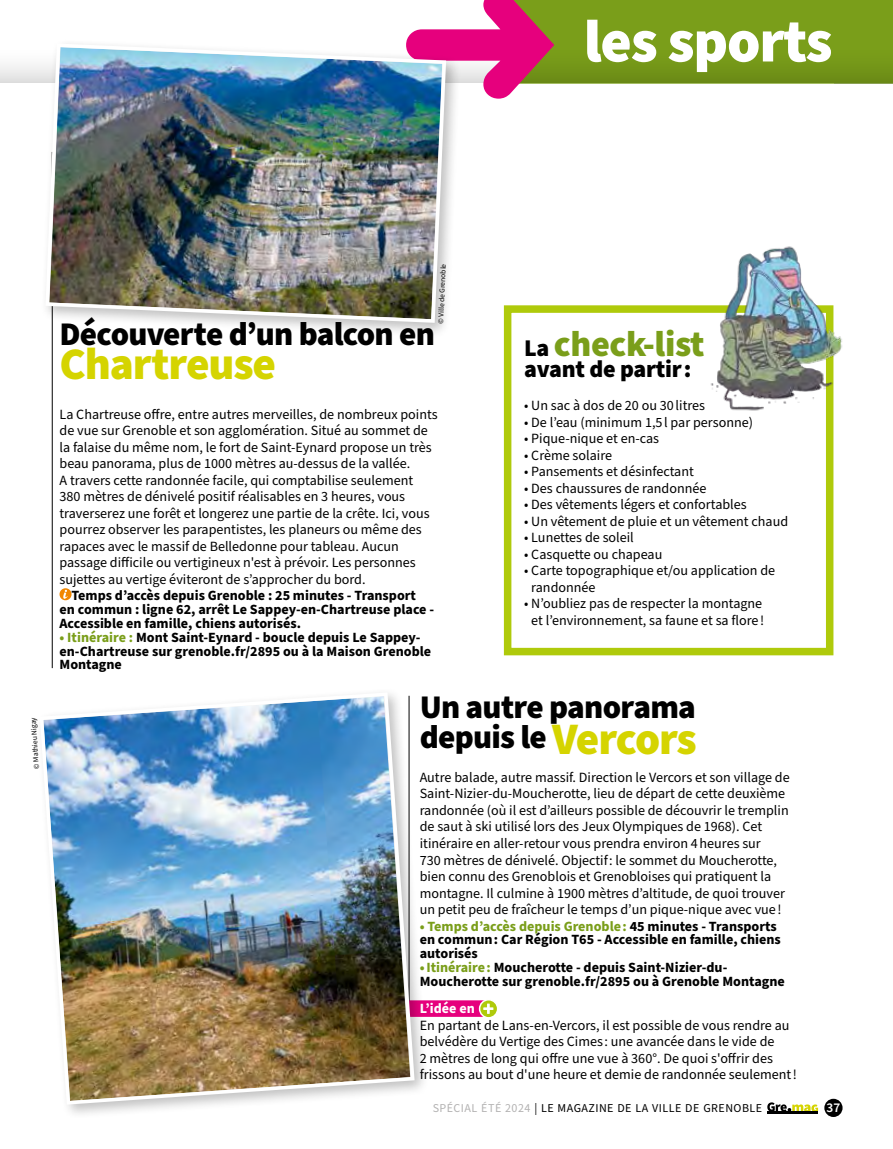
<style>
.page{position:relative;width:893px;height:1149px;background:#fff}
.page>*{position:absolute;margin:0;border:0;box-sizing:border-box;transform-origin:0 0}
.t1{font:900 60px "Source Sans Pro";letter-spacing:-.02em;color:#fff}
.t2{font:900 45px "Source Sans Pro";letter-spacing:-.025em;color:#d5d400}
.t3{font:900 36px "Source Sans Pro";letter-spacing:-.01em;color:#7a9e1a}
.t4{font:900 33px/30px "Source Sans Pro";letter-spacing:-.025em;color:#000}
.t5{font:900 24px "Source Sans Pro";letter-spacing:-.01em;color:#000}
.t6{font:14.1px/16.5px "Source Sans Pro";color:#000}
.t7{font:700 14.1px/13.8px "Source Sans Pro";color:#000}
.t8{font:600 13.35px "Source Sans Pro";color:#fff}
.t9{font:12px "Source Sans Pro";letter-spacing:.04em;color:#000}
.t10{font:7.5px "Source Sans Pro";color:#000}
.s1{color:#7a9e1a}
.s2{font-size:24px;color:#000}
.s3{font-size:45px;color:#d5d400}
.s4{font-weight:700;color:#fff}
.s5{font-weight:700;color:#e6007d}
.s6{color:#b3b2b2}
</style>
<div class="page">
<div style="left:0;top:45px;width:893px;height:39px;background:linear-gradient(to bottom,#fff,#e0e0e0)"></div>
<div style="left:824px;top:1098px;width:18px;height:18px;background:#000;border-radius:50%"></div>
<hr style="left:768px;top:1110px;width:50px;height:3px;background:#000">
<svg style="left:767px;top:1102px;width:51px;height:9px"></svg>
<div style="left:504px;top:305px;width:329px;height:350px;border:8px solid #afca0b"></div>
<hr style="left:52px;top:152px;width:1px;height:516px;background:#000">
<svg style="left:60px;top:588px;width:12px;height:12px"></svg>
<svg style="left:407px;top:0;width:486px;height:99px"></svg>
<div style="left:41px;top:39px;width:421px;height:299px;background:#000;opacity:.25"></div>
<img style="left:44px;top:42px;width:404px;height:282px">
<div style="left:407px;top:1000px;width:82px;height:16px;background:#e6007d"></div>
<div style="left:35px;top:687px;width:395px;height:432px;background:#000;opacity:.25"></div>
<img style="left:38px;top:690px;width:378px;height:416px">
<svg style="left:480px;top:999px;width:18px;height:18px"></svg>
<div style="left:479px;top:998px;width:19px;height:20px;border:2px solid #fff;border-radius:50%"></div>
<svg style="left:483px;top:1003px;width:10px;height:10px"></svg>
<img style="left:702px;top:246px;width:140px;height:172px">
<h1 class="t1" style="left:584px;top:0;width:250px">les sports</h1>
<p class="t10" style="left:32px;top:769px;width:53px;rotate:-94deg">© Mathieu Nigay</p>
<p class="t10" style="left:436px;top:323px;width:62px;rotate:-87deg">© Ville de Grenoble</p>
<h3 class="t4" style="left:60px;top:319px;width:377px">Découverte d’un balcon en</h3>
<h2 class="t2" style="left:60px;top:333px;width:218px">Chartreuse</h2>
<p class="t6" style="left:60px;top:406px;width:380px">La Chartreuse offre, entre autres merveilles, de nombreux points de vue sur Grenoble et son agglomération. Situé au sommet de la falaise du même nom, le fort de Saint-Eynard propose un très beau panorama, plus de 1000 mètres au-dessus de la vallée.<br>A travers cette randonnée facile, qui comptabilise seulement 380 mètres de dénivelé positif réalisables en 3 heures, vous traverserez une forêt et longerez une partie de la crête. Ici, vous pourrez observer les parapentistes, les planeurs ou même des rapaces avec le massif de Belledonne pour tableau. Aucun passage difficile ou vertigineux n'est à prévoir. Les personnes sujettes au vertige éviteront de s’approcher du bord.</p>
<p class="t7" style="left:60px;top:589px;width:376px;text-indent:12px">Temps d’accès depuis Grenoble : 25 minutes - Transport en commun : ligne 62, arrêt Le Sappey-en-Chartreuse place -<br>Accessible en famille, chiens autorisés.</p>
<p class="t7" style="left:60px;top:630px;width:373px"><span class="s1">• Itinéraire :</span> Mont Saint-Eynard - boucle depuis Le Sappey&shy;en-Chartreuse sur grenoble.fr/2895 ou à la Maison Grenoble<br>Montagne</p>
<h3 class="t3" style="left:524px;top:319px;width:182px"><span class="s2">La</span> check-list</h3>
<h3 class="t5" style="left:524px;top:352px;width:169px">avant de partir :</h3>
<p class="t6" style="left:524px;top:397px;width:183px">• Un sac à dos de 20 ou 30 litres</p>
<p class="t6" style="left:524px;top:414px;width:230px">• De l’eau (minimum 1,5 l par personne)</p>
<p class="t6" style="left:524px;top:430px;width:136px">• Pique-nique et en-cas</p>
<p class="t6" style="left:524px;top:447px;width:89px">• Crème solaire</p>
<p class="t6" style="left:524px;top:463px;width:171px">• Pansements et désinfectant</p>
<p class="t6" style="left:524px;top:480px;width:184px">• Des chaussures de randonnée</p>
<p class="t6" style="left:524px;top:496px;width:224px">• Des vêtements légers et confortables</p>
<p class="t6" style="left:524px;top:513px;width:266px">• Un vêtement de pluie et un vêtement chaud</p>
<p class="t6" style="left:524px;top:529px;width:111px">• Lunettes de soleil</p>
<p class="t6" style="left:524px;top:546px;width:140px">• Casquette ou chapeau</p>
<p class="t6" style="left:531px;top:562px;width:245px;text-indent:-7px">• Carte topographique et/ou application de randonnée</p>
<p class="t6" style="left:524px;top:595px;width:241px;text-align:center">• N’oubliez pas de respecter la montagne et l’environnement, sa faune et sa flore !</p>
<h3 class="t4" style="left:420px;top:692px;width:279px">Un autre panorama depuis le <span class="s3">Vercors</span></h3>
<p class="t6" style="left:420px;top:769px;width:371px">Autre balade, autre massif. Direction le Vercors et son village de Saint-Nizier-du-Moucherotte, lieu de départ de cette deuxième randonnée (où il est d’ailleurs possible de découvrir le tremplin de saut à ski utilisé lors des Jeux Olympiques de 1968). Cet itinéraire en aller-retour vous prendra environ 4 heures sur<br>730 mètres de dénivelé. Objectif : le sommet du Moucherotte, bien connu des Grenoblois et Grenobloises qui pratiquent la montagne. Il culmine à 1900 mètres d’altitude, de quoi trouver un petit peu de fraîcheur le temps d’un pique-nique avec vue !</p>
<p class="t7" style="left:420px;top:919px;width:363px"><span class="s1">• Temps d’accès depuis Grenoble :</span> 45 minutes - Transports en commun : Car Région T65 - Accessible en famille, chiens autorisés</p>
<p class="t7" style="left:420px;top:960px;width:367px"><span class="s1">• Itinéraire :</span> Moucherotte - depuis Saint-Nizier-du-<br>Moucherotte sur grenoble.fr/2895 ou à Grenoble Montagne</p>
<p class="t6" style="left:420px;top:1000px;width:379px"><span class="s4">L’idée en</span> <span class="s5">+<br></span>En partant de Lans-en-Vercors, il est possible de vous rendre au belvédère du Vertige des Cimes : une avancée dans le vide de<br>2 mètres de long qui offre une vue à 360°. De quoi s'offrir des frissons au bout d'une heure et demie de randonnée seulement !</p>
<p class="t9" style="left:433px;top:1099px;width:331px"><span class="s6">SPÉCIAL ÉTÉ 2024</span> | LE MAGAZINE DE LA VILLE DE GRENOBLE</p>
<p class="t8" style="left:827px;top:1098px;width:15px">37</p>
</div>
